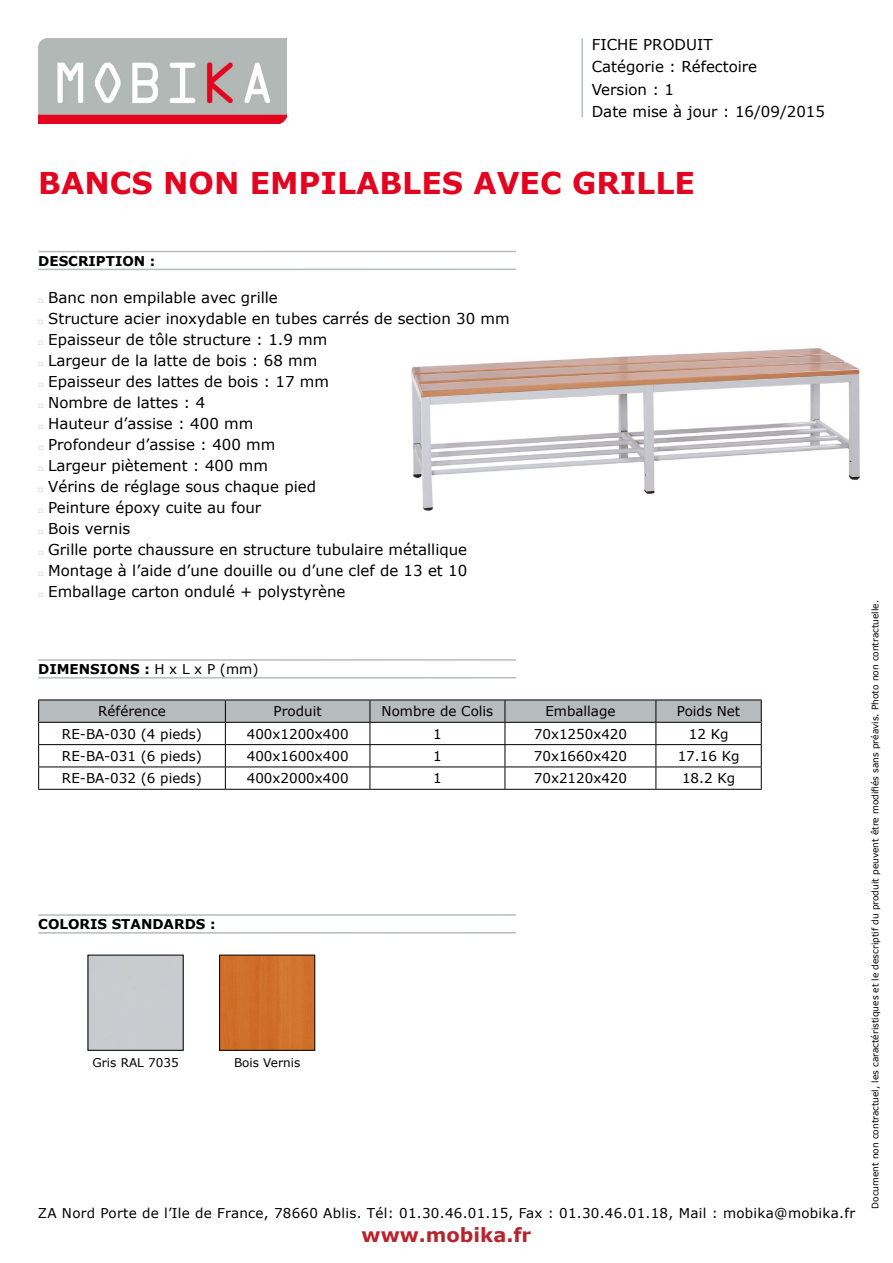
<style>
.page{position:relative;width:893px;height:1263px;background:#fff}
.page>*{position:absolute;margin:0;border:0;box-sizing:border-box;transform-origin:0 0}
.t1{font:700 30px "Verdana";color:#e30520}
.t2{font:700 19.5px "Verdana";color:#b9232c}
.t3{font:15px/22.5px "Verdana";color:#000}
.t4{font:13.5px "Verdana";color:#000}
.t5{font:13.5px "Verdana";letter-spacing:.02em;color:#000}
.t6{font:700 13.5px "Verdana";color:#000}
.t7{font:12px "Verdana";color:#000}
.t8{font:9px "Verdana";color:#000}
.s1{font-family:"Arial";font-size:9px;color:#b6bbbe}
.s2{font-weight:400}
</style>
<div class="page">
<img style="left:38px;top:38px;width:248px;height:85px">
<hr style="left:38px;top:251px;width:478px;height:1px;background:#b6bbbe">
<hr style="left:38px;top:269px;width:478px;height:1px;background:#b6bbbe">
<hr style="left:581px;top:38px;width:2px;height:79px;background:#b6bbbe">
<hr style="left:38px;top:659px;width:478px;height:2px;background:#b6bbbe">
<hr style="left:38px;top:677px;width:478px;height:2px;background:#b6bbbe">
<hr style="left:38px;top:914px;width:478px;height:2px;background:#b6bbbe">
<hr style="left:38px;top:932px;width:478px;height:2px;background:#b6bbbe">
<hr style="left:38px;top:789px;width:187px;height:1px;background:#000">
<hr style="left:656px;top:789px;width:106px;height:1px;background:#000">
<hr style="left:225px;top:789px;width:145px;height:1px;background:#000">
<hr style="left:505px;top:789px;width:151px;height:1px;background:#000">
<svg style="left:38px;top:700px;width:724px;height:89px"></svg>
<hr style="left:370px;top:722px;width:135px;height:1px;background:#000">
<hr style="left:370px;top:744px;width:135px;height:1px;background:#000">
<hr style="left:370px;top:766px;width:135px;height:1px;background:#000">
<hr style="left:370px;top:789px;width:135px;height:1px;background:#000">
<img style="left:411px;top:348px;width:449px;height:163px">
<div style="left:221px;top:957px;width:92px;height:92px;background:#d0702b"></div>
<div style="left:219px;top:955px;width:96px;height:96px;border:1px solid #000"></div>
<p class="t3" style="left:592px;top:33px;width:235px">FICHE PRODUIT<br>Catégorie : Réfectoire<br>Version : 1<br>Date mise à jour : 16/09/2015</p>
<h1 class="t1" style="left:38px;top:162px;width:658px">BANCS NON EMPILABLES AVEC GRILLE</h1>
<p class="t6" style="left:38px;top:251px;width:119px">DESCRIPTION :</p>
<p class="t3" style="left:38px;top:286px;width:241px"><span class="s1">□</span> Banc non empilable avec grille</p>
<p class="t3" style="left:38px;top:307px;width:473px"><span class="s1">□</span> Structure acier inoxydable en tubes carrés de section 30 mm</p>
<p class="t3" style="left:38px;top:328px;width:291px"><span class="s1">□</span> Epaisseur de tôle structure : 1.9 mm</p>
<p class="t3" style="left:38px;top:349px;width:281px"><span class="s1">□</span> Largeur de la latte de bois : 68 mm</p>
<p class="t3" style="left:38px;top:370px;width:292px"><span class="s1">□</span> Epaisseur des lattes de bois : 17 mm</p>
<p class="t3" style="left:38px;top:391px;width:169px"><span class="s1">□</span> Nombre de lattes : 4</p>
<p class="t3" style="left:38px;top:412px;width:217px"><span class="s1">□</span> Hauteur d’assise : 400 mm</p>
<p class="t3" style="left:38px;top:433px;width:239px"><span class="s1">□</span> Profondeur d’assise : 400 mm</p>
<p class="t3" style="left:38px;top:454px;width:231px"><span class="s1">□</span> Largeur piètement : 400 mm</p>
<p class="t3" style="left:38px;top:475px;width:279px"><span class="s1">□</span> Vérins de réglage sous chaque pied</p>
<p class="t3" style="left:38px;top:496px;width:225px"><span class="s1">□</span> Peinture époxy cuite au four</p>
<p class="t3" style="left:38px;top:517px;width:94px"><span class="s1">□</span> Bois vernis</p>
<p class="t3" style="left:38px;top:538px;width:430px"><span class="s1">□</span> Grille porte chaussure en structure tubulaire métallique</p>
<p class="t3" style="left:38px;top:559px;width:430px"><span class="s1">□</span> Montage à l’aide d’une douille ou d’une clef de 13 et 10</p>
<p class="t3" style="left:38px;top:580px;width:309px"><span class="s1">□</span> Emballage carton ondulé + polystyrène</p>
<p class="t6" style="left:38px;top:659px;width:222px">DIMENSIONS : <span class="s2">H x L x P (mm)</span></p>
<p class="t4" style="left:98px;top:702px;width:69px">Référence</p>
<p class="t4" style="left:274px;top:702px;width:50px">Produit</p>
<p class="t4" style="left:382px;top:702px;width:113px">Nombre de Colis</p>
<p class="t4" style="left:545px;top:702px;width:72px">Emballage</p>
<p class="t4" style="left:677px;top:702px;width:65px">Poids Net</p>
<p class="t4" style="left:62px;top:724px;width:142px">RE-BA-030 (4 pieds)</p>
<p class="t4" style="left:247px;top:724px;width:103px">400x1200x400</p>
<p class="t4" style="left:433px;top:724px;width:10px">1</p>
<p class="t4" style="left:534px;top:724px;width:95px">70x1250x420</p>
<p class="t4" style="left:689px;top:724px;width:41px">12 Kg</p>
<p class="t4" style="left:62px;top:747px;width:142px">RE-BA-031 (6 pieds)</p>
<p class="t4" style="left:247px;top:747px;width:103px">400x1600x400</p>
<p class="t4" style="left:433px;top:747px;width:10px">1</p>
<p class="t4" style="left:534px;top:747px;width:95px">70x1660x420</p>
<p class="t4" style="left:678px;top:747px;width:63px">17.16 Kg</p>
<p class="t4" style="left:62px;top:769px;width:142px">RE-BA-032 (6 pieds)</p>
<p class="t4" style="left:247px;top:769px;width:103px">400x2000x400</p>
<p class="t4" style="left:433px;top:769px;width:10px">1</p>
<p class="t4" style="left:534px;top:769px;width:95px">70x2120x420</p>
<p class="t4" style="left:682px;top:769px;width:55px">18.2 Kg</p>
<p class="t6" style="left:38px;top:914px;width:179px">COLORIS STANDARDS :</p>
<p class="t7" style="left:93px;top:1055px;width:88px">Gris RAL 7035</p>
<p class="t7" style="left:234px;top:1055px;width:68px">Bois Vernis</p>
<p class="t5" style="left:38px;top:1204px;width:819px">ZA Nord Porte de l’Ile de France, 78660 Ablis. Tél: 01.30.46.01.15, Fax : 01.30.46.01.18, Mail : mobika@mobika.fr</p>
<h2 class="t2" style="left:362px;top:1221px;width:171px">www.mobika.fr</h2>
<p class="t8" style="left:869px;top:1208px;width:610px;rotate:-90deg">Document non contractuel, les caractéristiques et le descriptif du produit peuvent être modifiés sans préavis. Photo non contractuelle.</p>
</div>
